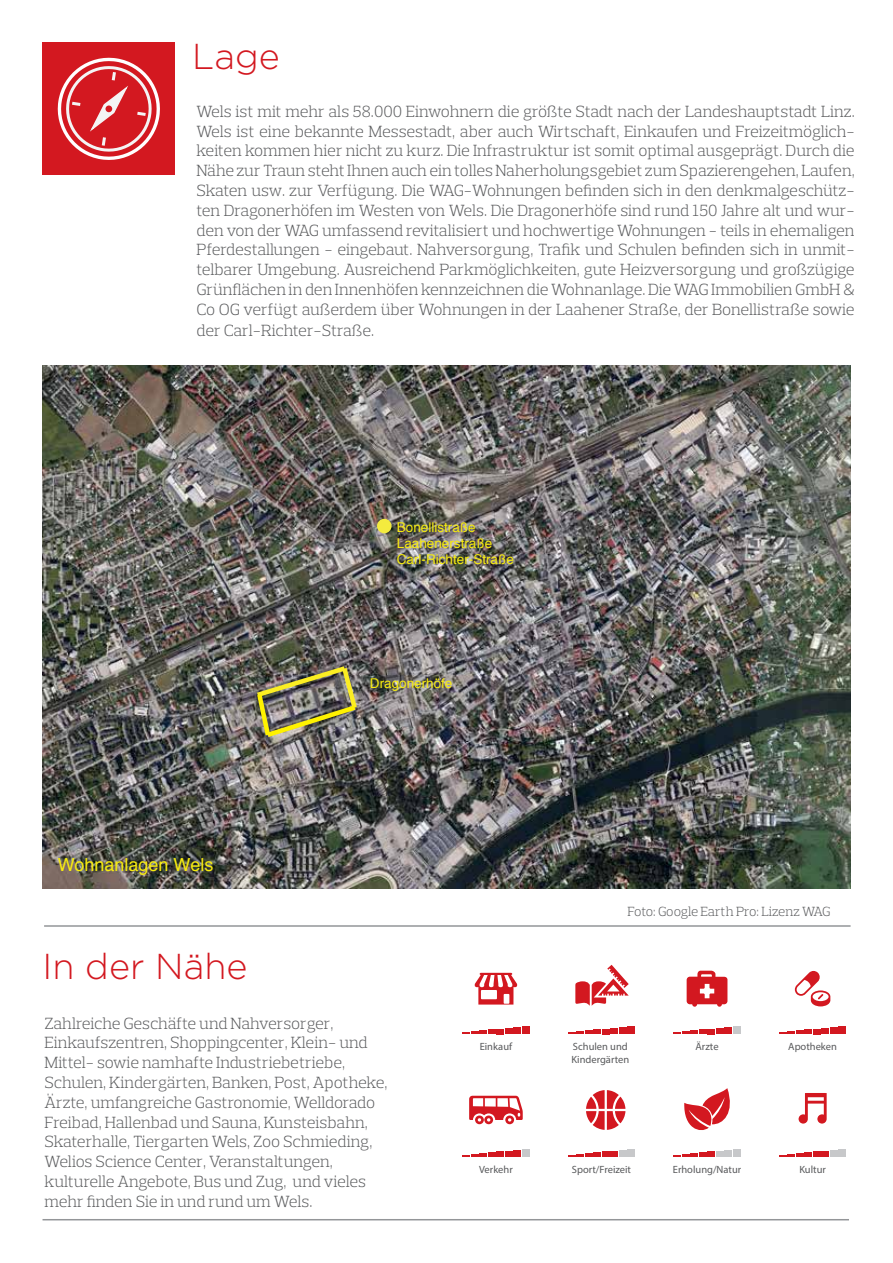
<style>
.page{position:relative;width:893px;height:1263px;background:#fff}
.page>*{position:absolute;margin:0;border:0;box-sizing:border-box;transform-origin:0 0}
.t1{font:300 36px "Gotham";color:#d31820}
.t2{font:18px "Helvetica";color:#f7ec0f}
.t3{font:300 16.5px/19.8px "Prelo Slab";letter-spacing:-.01em;color:#58595b;text-align:justify}
.t4{font:13.5px/16.2px "Helvetica";color:#f7ec0f}
.t5{font:300 13.5px "Prelo Slab";letter-spacing:-.02em;color:#58595b}
.t6{font:10.5px/12.6px "Myriad Pro";color:#58595b}
</style>
<div class="page">
<div style="left:43px;top:43px;width:132px;height:132px;background:#d31820"></div>
<svg style="left:57px;top:57px;width:103px;height:103px"></svg>
<div style="left:105px;top:105px;width:7px;height:7px;background:#d31820;border-radius:50%"></div>
<hr style="left:44px;top:925px;width:807px;height:2px;background:#939598">
<hr style="left:43px;top:1219px;width:806px;height:1px;background:#939598">
<svg style="left:462px;top:1030px;width:33px;height:4px"></svg>
<div style="left:496px;top:1029px;width:8px;height:5px;background:#d31820"></div>
<div style="left:505px;top:1028px;width:7px;height:6px;background:#d31820"></div>
<div style="left:513px;top:1027px;width:8px;height:7px;background:#d31820"></div>
<div style="left:522px;top:1026px;width:7px;height:8px;background:#d31820"></div>
<svg style="left:568px;top:1030px;width:33px;height:4px"></svg>
<div style="left:602px;top:1029px;width:8px;height:5px;background:#d31820"></div>
<div style="left:610px;top:1028px;width:8px;height:6px;background:#d31820"></div>
<div style="left:619px;top:1027px;width:8px;height:7px;background:#d31820"></div>
<div style="left:627px;top:1026px;width:8px;height:8px;background:#d31820"></div>
<svg style="left:673px;top:1030px;width:34px;height:4px"></svg>
<div style="left:707px;top:1029px;width:8px;height:5px;background:#d31820"></div>
<div style="left:716px;top:1028px;width:8px;height:6px;background:#d31820"></div>
<div style="left:724px;top:1027px;width:8px;height:7px;background:#d31820"></div>
<div style="left:733px;top:1026px;width:8px;height:8px;background:#c7c8ca"></div>
<svg style="left:779px;top:1030px;width:33px;height:4px"></svg>
<div style="left:813px;top:1029px;width:8px;height:5px;background:#d31820"></div>
<div style="left:821px;top:1028px;width:8px;height:6px;background:#d31820"></div>
<div style="left:830px;top:1027px;width:8px;height:7px;background:#d31820"></div>
<div style="left:838px;top:1026px;width:8px;height:8px;background:#d31820"></div>
<svg style="left:462px;top:1153px;width:33px;height:4px"></svg>
<div style="left:496px;top:1152px;width:8px;height:5px;background:#d31820"></div>
<div style="left:505px;top:1151px;width:7px;height:6px;background:#d31820"></div>
<div style="left:513px;top:1150px;width:8px;height:7px;background:#d31820"></div>
<div style="left:522px;top:1149px;width:7px;height:8px;background:#c7c8ca"></div>
<svg style="left:568px;top:1153px;width:33px;height:4px"></svg>
<div style="left:602px;top:1152px;width:8px;height:5px;background:#d31820"></div>
<div style="left:610px;top:1151px;width:8px;height:6px;background:#d31820"></div>
<div style="left:619px;top:1150px;width:8px;height:7px;background:#c7c8ca"></div>
<div style="left:627px;top:1149px;width:8px;height:8px;background:#c7c8ca"></div>
<svg style="left:673px;top:1153px;width:34px;height:4px"></svg>
<div style="left:707px;top:1152px;width:8px;height:5px;background:#d31820"></div>
<div style="left:716px;top:1151px;width:8px;height:6px;background:#c7c8ca"></div>
<div style="left:724px;top:1150px;width:8px;height:7px;background:#c7c8ca"></div>
<div style="left:733px;top:1149px;width:8px;height:8px;background:#c7c8ca"></div>
<svg style="left:779px;top:1153px;width:33px;height:4px"></svg>
<div style="left:813px;top:1152px;width:8px;height:5px;background:#d31820"></div>
<div style="left:821px;top:1151px;width:8px;height:6px;background:#d31820"></div>
<div style="left:830px;top:1150px;width:8px;height:7px;background:#c7c8ca"></div>
<div style="left:838px;top:1149px;width:8px;height:8px;background:#c7c8ca"></div>
<svg style="left:475px;top:973px;width:42px;height:31px"></svg>
<svg style="left:795px;top:971px;width:35px;height:35px"></svg>
<svg style="left:687px;top:971px;width:40px;height:36px"></svg>
<svg style="left:684px;top:1088px;width:46px;height:42px"></svg>
<svg style="left:575px;top:965px;width:54px;height:41px"></svg>
<svg style="left:469px;top:1096px;width:54px;height:28px"></svg>
<svg style="left:586px;top:1090px;width:39px;height:40px"></svg>
<svg style="left:799px;top:1093px;width:28px;height:30px"></svg>
<img style="left:43px;top:366px;width:807px;height:523px">
<div style="left:377px;top:519px;width:15px;height:14px;background:#f4eb3e;border-radius:50%"></div>
<img style="left:252px;top:663px;width:108px;height:77px">
<h1 class="t1" style="left:192px;top:36px;width:89px">Lage</h1>
<p class="t3" style="left:196px;top:101px;width:660px">Wels ist mit mehr als 58.000 Einwohnern die größte Stadt nach der Landeshauptstadt Linz.<br>Wels ist eine bekannte Messestadt, aber auch Wirtschaft, Einkaufen und Freizeitmöglich&shy;keiten kommen hier nicht zu kurz. Die Infrastruktur ist somit optimal ausgeprägt. Durch die Nähe zur Traun steht Ihnen auch ein tolles Naherholungsgebiet zum Spazierengehen, Laufen, Skaten usw. zur Verfügung. Die WAG-Wohnungen befinden sich in den denkmalgeschütz&shy;ten Dragonerhöfen im Westen von Wels. Die Dragonerhöfe sind rund 150 Jahre alt und wur&shy;den von der WAG umfassend revitalisiert und hochwertige Wohnungen - teils in ehemaligen Pferdestallungen - eingebaut. Nahversorgung, Trafik und Schulen befinden sich in unmit&shy;telbarer Umgebung. Ausreichend Parkmöglichkeiten, gute Heizversorgung und großzügige Grünflächen in den Innenhöfen kennzeichnen die Wohnanlage. Die WAG Immobilien GmbH &amp; Co OG verfügt außerdem über Wohnungen in der Laahener Straße, der Bonellistraße sowie</p>
<p class="t3" style="left:196px;top:321px;width:179px">der Carl-Richter-Straße.</p>
<p class="t4" style="left:397px;top:520px;width:119px">Bonellistraße<br>Laahenerstraße<br>Carl-Richter-Straße</p>
<p class="t4" style="left:370px;top:676px;width:84px">Dragonerhöfe</p>
<p class="t2" style="left:58px;top:857px;width:157px">Wohnanlagen Wels</p>
<h1 class="t1" style="left:43px;top:946px;width:206px">In der Nähe</h1>
<p class="t3" style="left:45px;top:1013px;width:345px;text-align:left">Zahlreiche Geschäfte und Nahversorger, Einkaufszentren, Shoppingcenter, Klein- und Mittel- sowie namhafte Industriebetriebe, Schulen, Kindergärten, Banken, Post, Apotheke, Ärzte, umfangreiche Gastronomie, Welldorado Freibad, Hallenbad und Sauna, Kunsteisbahn, Skaterhalle, Tiergarten Wels, Zoo Schmieding, Welios Science Center, Veranstaltungen, kulturelle Angebote, Bus und Zug, und vieles mehr finden Sie in und rund um Wels.</p>
<p class="t6" style="left:480px;top:1040px;width:34px">Einkauf</p>
<p class="t6" style="left:479px;top:1163px;width:35px">Verkehr</p>
<p class="t5" style="left:627px;top:903px;width:205px">Foto: Google Earth Pro: Lizenz WAG</p>
<p class="t6" style="left:571px;top:1040px;width:59px">Schulen und<br>Kindergärten</p>
<p class="t6" style="left:572px;top:1163px;width:61px">Sport/Freizeit</p>
<p class="t6" style="left:695px;top:1040px;width:25px">Ärzte</p>
<p class="t6" style="left:673px;top:1163px;width:70px">Erholung/Natur</p>
<p class="t6" style="left:788px;top:1040px;width:50px">Apotheken</p>
<p class="t6" style="left:799px;top:1163px;width:28px">Kultur</p>
</div>
